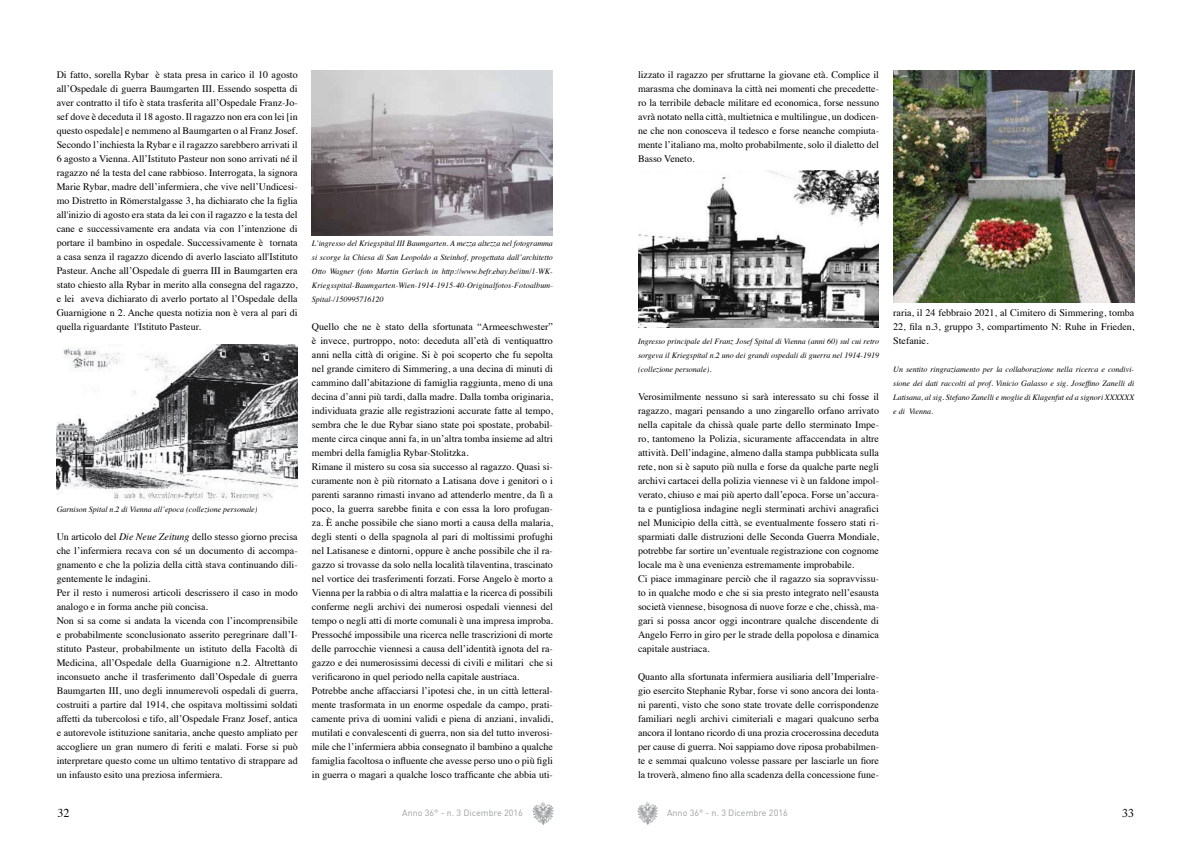
<style>
.page{position:relative;width:1191px;height:842px;background:#fff}
.page>*{position:absolute;margin:0;border:0;box-sizing:border-box;transform-origin:0 0}
.t1{font:12px "Times";color:#000}
.t2{font:12px "Adobe Caslon Pro";color:#000}
.t3{font:10px/14px "Times";color:#000;text-align:justify}
.t4{font:9px "DIN";color:#9c9e9f}
.t5{font:italic 8px/14px "Times";color:#000;text-align:justify}
.s1{font-style:italic}
</style>
<div class="page">
<img style="left:532px;top:802px;width:22px;height:23px">
<img style="left:637px;top:802px;width:21px;height:23px">
<img style="left:57px;top:344px;width:241px;height:156px">
<img style="left:312px;top:71px;width:241px;height:164px">
<img style="left:638px;top:171px;width:240px;height:156px">
<img style="left:893px;top:71px;width:241px;height:231px">
<p class="t3" style="left:57px;top:67px;width:242px">Di fatto, sorella Rybar è stata presa in carico il 10 agosto all’Ospedale di guerra Baumgarten III. Essendo sospetta di aver contratto il tifo è stata trasferita all’Ospedale Franz-Jo&shy;sef dove è deceduta il 18 agosto. Il ragazzo non era con lei [in questo ospedale] e nemmeno al Baumgarten o al Franz Josef.<br>Secondo l’inchiesta la Rybar e il ragazzo sarebbero arrivati il 6 agosto a Vienna. All’Istituto Pasteur non sono arrivati né il ragazzo né la testa del cane rabbioso. Interrogata, la signora Marie Rybar, madre dell’infermiera, che vive nell’Undicesi&shy;mo Distretto in Römerstalgasse 3, ha dichiarato che la figlia all'inizio di agosto era stata da lei con il ragazzo e la testa del cane e successivamente era andata via con l’intenzione di portare il bambino in ospedale. Successivamente è tornata a casa senza il ragazzo dicendo di averlo lasciato all'Istituto Pasteur. Anche all’Ospedale di guerra III in Baumgarten era stato chiesto alla Rybar in merito alla consegna del ragazzo, e lei aveva dichiarato di averlo portato al l’Ospedale della Guarnigione n 2. Anche questa notizia non è vera al pari di quella riguardante l'Istituto Pasteur.</p>
<p class="t5" style="left:57px;top:502px;width:202px">Garnison Spital n.2 di Vienna all’epoca (collezione personale)</p>
<p class="t3" style="left:57px;top:529px;width:242px;text-align:left">Un articolo del <span class="s1">Die Neue Zeitung</span> dello stesso giorno precisa che l’infermiera recava con sé un documento di accompa&shy;gnamento e che la polizia della città stava continuando dili&shy;gentemente le indagini.<br>Per il resto i numerosi articoli descrissero il caso in modo analogo e in forma anche più concisa.<br>Non si sa come si andata la vicenda con l’incomprensibile e probabilmente sconclusionato asserito peregrinare dall’I&shy;stituto Pasteur, probabilmente un istituto della Facoltà di Medicina, all’Ospedale della Guarnigione n.2. Altrettanto inconsueto anche il trasferimento dall’Ospedale di guerra Baumgarten III, uno degli innumerevoli ospedali di guerra, costruiti a partire dal 1914, che ospitava moltissimi soldati affetti da tubercolosi e tifo, all’Ospedale Franz Josef, antica e autorevole istituzione sanitaria, anche questo ampliato per accogliere un gran numero di feriti e malati. Forse si può interpretare questo come un ultimo tentativo di strappare ad un infausto esito una preziosa infermiera.</p>
<p class="t5" style="left:312px;top:236px;width:242px">L’ingresso del Kriegspital III Baumgarten. A mezza altezza nel fotogramma si scorge la Chiesa di San Leopoldo a Steinhof, progettata dall’architetto Otto Wagner (foto Martin Gerlach in http://www.befr.ebay.be/itm/1-WK-Kriegsspital-Baumgarten-Wien-1914-1915-40-Originalfotos-Fotoalbum-Spital-/150995716120</p>
<p class="t3" style="left:312px;top:319px;width:242px;text-align:left">Quello che ne è stato della sfortunata “Armeeschwester” è invece, purtroppo, noto: deceduta all’età di ventiquattro anni nella città di origine. Si è poi scoperto che fu sepolta nel grande cimitero di Simmering, a una decina di minuti di cammino dall’abitazione di famiglia raggiunta, meno di una decina d’anni più tardi, dalla madre. Dalla tomba originaria, individuata grazie alle registrazioni accurate fatte al tempo, sembra che le due Rybar siano state poi spostate, probabil&shy;mente circa cinque anni fa, in un’altra tomba insieme ad altri membri della famiglia Rybar-Stolitzka.<br>Rimane il mistero su cosa sia successo al ragazzo. Quasi si&shy;curamente non è più ritornato a Latisana dove i genitori o i parenti saranno rimasti invano ad attenderlo mentre, da lì a poco, la guerra sarebbe finita e con essa la loro profugan&shy;za. È anche possibile che siano morti a causa della malaria, degli stenti o della spagnola al pari di moltissimi profughi nel Latisanese e dintorni, oppure è anche possibile che il ra&shy;gazzo si trovasse da solo nella località tilaventina, trascinato nel vortice dei trasferimenti forzati. Forse Angelo è morto a Vienna per la rabbia o di altra malattia e la ricerca di possibili conferme negli archivi dei numerosi ospedali viennesi del tempo o negli atti di morte comunali è una impresa improba.<br>Pressoché impossibile una ricerca nelle trascrizioni di morte delle parrocchie viennesi a causa dell’identità ignota del ra&shy;gazzo e dei numerosissimi decessi di civili e militari che si verificarono in quel periodo nella capitale austriaca.<br>Potrebbe anche affacciarsi l’ipotesi che, in un città letteral&shy;mente trasformata in un enorme ospedale da campo, prati&shy;camente priva di uomini validi e piena di anziani, invalidi, mutilati e convalescenti di guerra, non sia del tutto inverosi&shy;mile che l’infermiera abbia consegnato il bambino a qualche famiglia facoltosa o influente che avesse perso uno o più figli in guerra o magari a qualche losco trafficante che abbia uti-</p>
<p class="t3" style="left:638px;top:67px;width:242px">lizzato il ragazzo per sfruttarne la giovane età. Complice il marasma che dominava la città nei momenti che precedette&shy;ro la terribile debacle militare ed economica, forse nessuno avrà notato nella città, multietnica e multilingue, un dodicen&shy;ne che non conosceva il tedesco e forse neanche compiuta&shy;mente l’italiano ma, molto probabilmente, solo il dialetto del Basso Veneto.</p>
<p class="t5" style="left:638px;top:334px;width:242px">Ingresso principale del Franz Josef Spital di Vienna (anni 60) sul cui retro sorgeva il Kriegspital n.2 uno dei grandi ospedali di guerra nel 1914-1919 (collezione personale).</p>
<p class="t3" style="left:638px;top:389px;width:242px;text-align:left">Verosimilmente nessuno si sarà interessato su chi fosse il ragazzo, magari pensando a uno zingarello orfano arrivato nella capitale da chissà quale parte dello sterminato Impe&shy;ro, tantomeno la Polizia, sicuramente affaccendata in altre attività. Dell’indagine, almeno dalla stampa pubblicata sulla rete, non si è saputo più nulla e forse da qualche parte negli archivi cartacei della polizia viennese vi è un faldone impol&shy;verato, chiuso e mai più aperto dall’epoca. Forse un’accura&shy;ta e puntigliosa indagine negli sterminati archivi anagrafici nel Municipio della città, se eventualmente fossero stati ri&shy;sparmiati dalle distruzioni delle Seconda Guerra Mondiale, potrebbe far sortire un’eventuale registrazione con cognome locale ma è una evenienza estremamente improbabile.<br>Ci piace immaginare perciò che il ragazzo sia sopravvissu&shy;to in qualche modo e che si sia presto integrato nell’esausta società viennese, bisognosa di nuove forze e che, chissà, ma&shy;gari si possa ancor oggi incontrare qualche discendente di Angelo Ferro in giro per le strade della popolosa e dinamica capitale austriaca.</p>
<p class="t3" style="left:638px;top:669px;width:242px">Quanto alla sfortunata infermiera ausiliaria dell’Imperialre&shy;gio esercito Stephanie Rybar, forse vi sono ancora dei lonta&shy;ni parenti, visto che sono state trovate delle corrispondenze familiari negli archivi cimiteriali e magari qualcuno serba ancora il lontano ricordo di una prozia crocerossina deceduta per cause di guerra. Noi sappiamo dove riposa probabilmen&shy;te e semmai qualcuno volesse passare per lasciarle un fiore la troverà, almeno fino alla scadenza della concessione fune-</p>
<p class="t3" style="left:893px;top:305px;width:242px">raria, il 24 febbraio 2021, al Cimitero di Simmering, tomba 22, fila n.3, gruppo 3, compartimento N: Ruhe in Frieden, Stefanie.</p>
<p class="t5" style="left:893px;top:362px;width:242px">Un sentito ringraziamento per la collaborazione nella ricerca e condivi&shy;sione dei dati raccolti al prof. Vinicio Galasso e sig. Joseffino Zanelli di Latisana, al sig. Stefano Zanelli e moglie di Klagenfut ed a signori XXXXXX e di Vienna.</p>
<p class="t1" style="left:57px;top:802px;width:13px">32</p>
<p class="t4" style="left:402px;top:807px;width:122px">Anno 36° - n. 3 Dicembre 2016</p>
<p class="t4" style="left:667px;top:807px;width:122px">Anno 36° - n. 3 Dicembre 2016</p>
<p class="t2" style="left:1122px;top:806px;width:13px">33</p>
</div>
